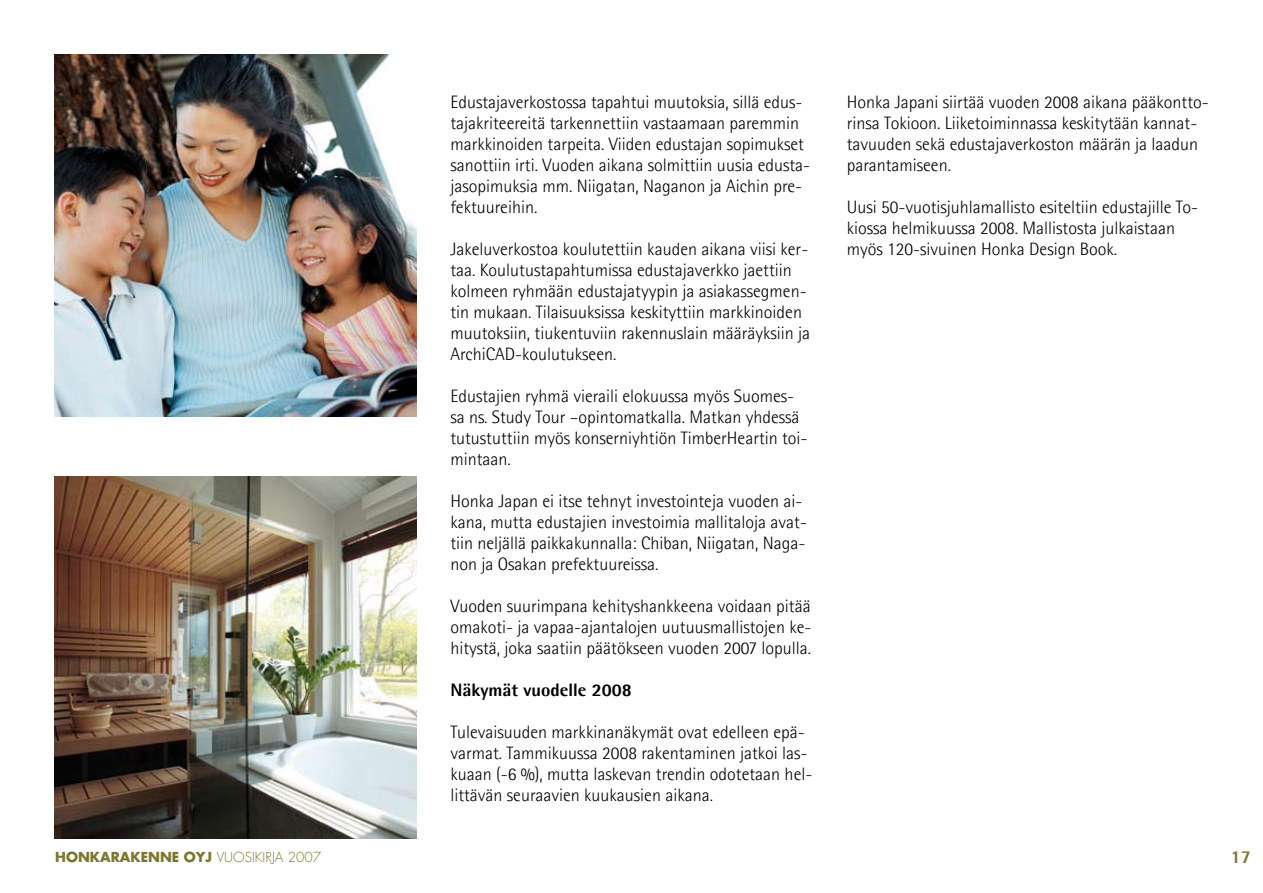
<style>
.page{position:relative;width:1263px;height:893px;background:#fff}
.page>*{position:absolute;margin:0;border:0;box-sizing:border-box;transform-origin:0 0}
.t1{font:300 18px/21px "Agfa Rotis Semisans";color:#000}
.t2{font:800 18px "Agfa Rotis Semisans";color:#000}
.t3{font:800 18px "Agfa Rotis Semisans";color:#7a782e}
.t4{font:700 13.5px "Futura LT";color:#7a782e}
.s1{font-weight:300}
</style>
<div class="page">
<img style="left:54px;top:54px;width:362px;height:363px">
<img style="left:54px;top:477px;width:362px;height:362px">
<p class="t1" style="left:450px;top:92px;width:361px">Edustajaverkostossa tapahtui muutoksia, sillä edus&shy;tajakriteereitä tarkennettiin vastaamaan paremmin markkinoiden tarpeita. Viiden edustajan sopimukset sanottiin irti. Vuoden aikana solmittiin uusia edusta&shy;jasopimuksia mm. Niigatan, Naganon ja Aichin pre&shy;fektuureihin.</p>
<p class="t1" style="left:450px;top:239px;width:361px">Jakeluverkostoa koulutettiin kauden aikana viisi ker&shy;taa. Koulutustapahtumissa edustajaverkko jaettiin kolmeen ryhmään edustajatyypin ja asiakassegmen&shy;tin mukaan. Tilaisuuksissa keskityttiin markkinoiden muutoksiin, tiukentuviin rakennuslain määräyksiin ja ArchiCAD-koulutukseen.</p>
<p class="t1" style="left:450px;top:386px;width:359px">Edustajien ryhmä vieraili elokuussa myös Suomes&shy;sa ns. Study Tour –opintomatkalla. Matkan yhdessä tutustuttiin myös konserniyhtiön TimberHeartin toi&shy;mintaan.</p>
<p class="t1" style="left:450px;top:491px;width:358px">Honka Japan ei itse tehnyt investointeja vuoden ai&shy;kana, mutta edustajien investoimia mallitaloja avat&shy;tiin neljällä paikkakunnalla: Chiban, Niigatan, Naga&shy;non ja Osakan prefektuureissa.</p>
<p class="t1" style="left:450px;top:596px;width:363px;text-align:justify">Vuoden suurimpana kehityshankkeena voidaan pitää omakoti- ja vapaa-ajantalojen uutuusmallistojen ke&shy;hitystä, joka saatiin päätökseen vuoden 2007 lopulla.</p>
<p class="t2" style="left:450px;top:679px;width:181px">Näkymät vuodelle 2008</p>
<p class="t1" style="left:450px;top:722px;width:364px">Tulevaisuuden markkinanäkymät ovat edelleen epä&shy;varmat. Tammikuussa 2008 rakentaminen jatkoi las&shy;kuaan (-6 %), mutta laskevan trendin odotetaan hel&shy;littävän seuraavien kuukausien aikana.</p>
<p class="t1" style="left:847px;top:92px;width:364px">Honka Japani siirtää vuoden 2008 aikana pääkontto&shy;rinsa Tokioon. Liiketoiminnassa keskitytään kannat&shy;tavuuden sekä edustajaverkoston määrän ja laadun parantamiseen.</p>
<p class="t1" style="left:847px;top:197px;width:353px">Uusi 50-vuotisjuhlamallisto esiteltiin edustajille To&shy;kiossa helmikuussa 2008. Mallistosta julkaistaan myös 120-sivuinen Honka Design Book.</p>
<p class="t4" style="left:55px;top:848px;width:268px">HONKARAKENNE OYJ <span class="s1">VUOSIKIRJA 2007</span></p>
<p class="t3" style="left:1231px;top:845px;width:19px">17</p>
</div>
